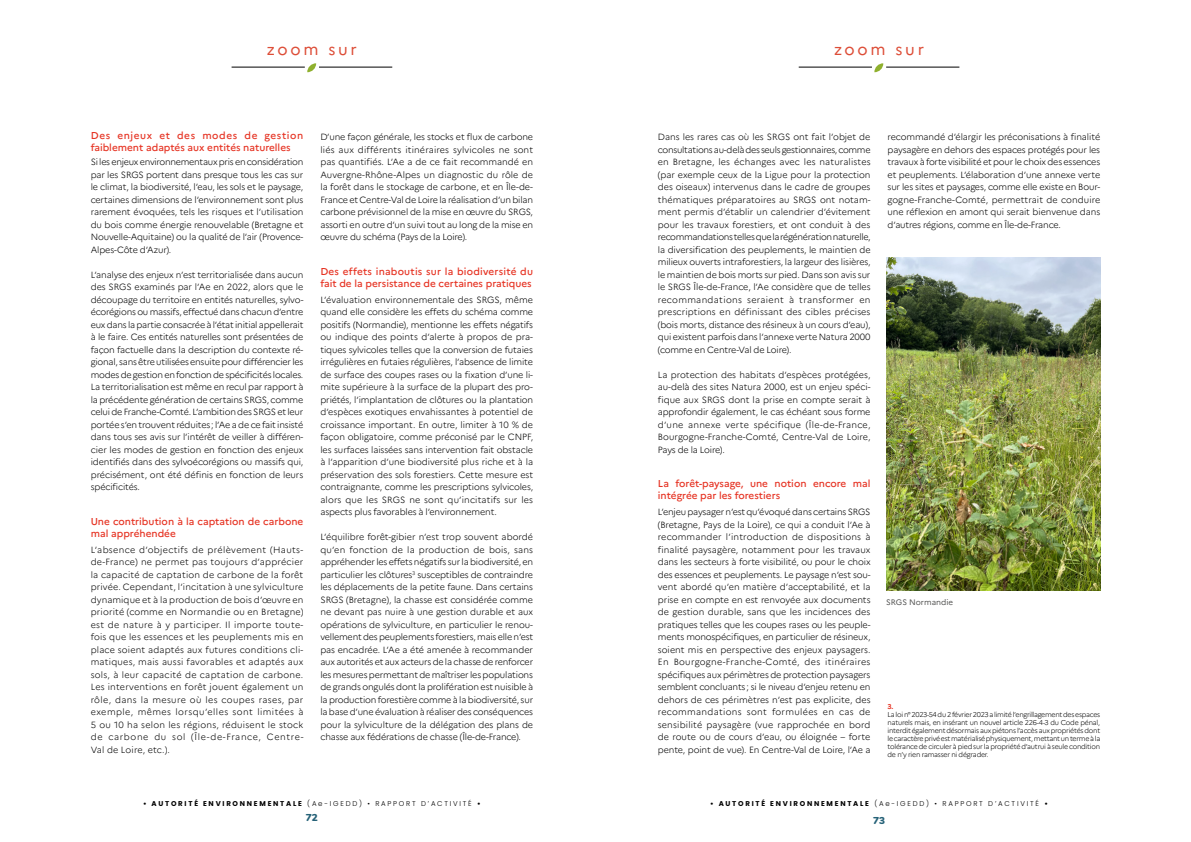
<style>
.page{position:relative;width:1191px;height:842px;background:#fff}
.page>*{position:absolute;margin:0;border:0;box-sizing:border-box;transform-origin:0 0}
.t1{font:16px "Marianne";letter-spacing:.17em;color:#dd4d37}
.INTER2{font:500 10px/12px "Marianne";color:#e63323}
.t2{font:900 10px "Nunito";color:#266278}
.TXT_COURANT{font:300 9px/12.5px "Marianne";letter-spacing:-.015em;color:#000;text-align:justify}
.LÉGENDES{font:8px "Marianne";color:#575756}
.NOTE_BAS_DE_PAGE{font:300 7px/8px "Marianne";letter-spacing:-.03em;color:#000;text-align:justify}
.t3{font:300 7px "Poppins";letter-spacing:.25em;color:#000}
.NOTE_BAS_DE_PAGE_N{font:700 7px "Marianne";color:#e63323}
.s1{font-weight:700}
</style>
<div class="page">
<svg style="left:307px;top:63px;width:9px;height:9px"></svg>
<hr style="left:231px;top:67px;width:74px;height:1px;background:#000">
<hr style="left:319px;top:67px;width:73px;height:1px;background:#000">
<svg style="left:874px;top:63px;width:9px;height:9px"></svg>
<hr style="left:798px;top:67px;width:74px;height:1px;background:#000">
<hr style="left:886px;top:67px;width:73px;height:1px;background:#000">
<img style="left:886px;top:258px;width:214px;height:333px">
<h1 class="t1" style="left:267px;top:39px;width:91px">zoom sur</h1>
<h1 class="t1" style="left:834px;top:39px;width:91px">zoom sur</h1>
<p class="INTER2" style="left:91px;top:130px;width:214px">Des enjeux et des modes de gestion faiblement adaptés aux entités naturelles</p>
<p class="TXT_COURANT" style="left:91px;top:156px;width:214px">Si les enjeux environnementaux pris en considération par les SRGS portent dans presque tous les cas sur le climat, la biodiversité, l’eau, les sols et le paysage, certaines dimensions de l’environnement sont plus rarement évoquées, tels les risques et l’utilisation du bois comme énergie renouvelable (Bretagne et Nouvelle-Aquitaine) ou la qualité de l’air (Provence-Alpes-Côte d’Azur).</p>
<p class="TXT_COURANT" style="left:91px;top:268px;width:214px">L’analyse des enjeux n’est territorialisée dans aucun des SRGS examinés par l’Ae en 2022, alors que le découpage du territoire en entités naturelles, sylvo&shy;écorégions ou massifs, effectué dans chacun d’entre eux dans la partie consacrée à l’état initial appellerait à le faire. Ces entités naturelles sont présentées de façon factuelle dans la description du contexte ré&shy;gional, sans être utilisées ensuite pour différencier les modes de gestion en fonction de spécificités locales.<br>La territorialisation est même en recul par rapport à la précédente génération de certains SRGS, comme celui de Franche-Comté. L’ambition des SRGS et leur portée s’en trouvent réduites; l’Ae a de ce fait insisté dans tous ses avis sur l’intérêt de veiller à différen&shy;cier les modes de gestion en fonction des enjeux identifiés dans des sylvoécorégions ou massifs qui, précisément, ont été définis en fonction de leurs spécificités.</p>
<p class="INTER2" style="left:91px;top:515px;width:214px">Une contribution à la captation de carbone mal appréhendée</p>
<p class="TXT_COURANT" style="left:91px;top:543px;width:214px">L’absence d’objectifs de prélèvement (Hauts&shy;de-France) ne permet pas toujours d’apprécier la capacité de captation de carbone de la forêt privée. Cependant, l’incitation à une sylviculture dynamique et à la production de bois d’œuvre en priorité (comme en Normandie ou en Bretagne) est de nature à y participer. Il importe toute&shy;fois que les essences et les peuplements mis en place soient adaptés aux futures conditions cli&shy;matiques, mais aussi favorables et adaptés aux sols, à leur capacité de captation de carbone.<br>Les interventions en forêt jouent également un rôle, dans la mesure où les coupes rases, par exemple, mêmes lorsqu’elles sont limitées à 5 ou 10 ha selon les régions, réduisent le stock de carbone du sol (Île-de-France, Centre-Val de Loire, etc.).</p>
<p class="TXT_COURANT" style="left:320px;top:131px;width:214px">D’une façon générale, les stocks et flux de carbone liés aux différents itinéraires sylvicoles ne sont pas quantifiés. L’Ae a de ce fait recommandé en Auvergne-Rhône-Alpes un diagnostic du rôle de la forêt dans le stockage de carbone, et en Île-de-France et Centre-Val de Loire la réalisation d’un bilan carbone prévisionnel de la mise en œuvre du SRGS, assorti en outre d’un suivi tout au long de la mise en œuvre du schéma (Pays de la Loire).</p>
<p class="INTER2" style="left:320px;top:265px;width:214px">Des effets inaboutis sur la biodiversité du fait de la persistance de certaines pratiques</p>
<p class="TXT_COURANT" style="left:320px;top:293px;width:214px">L’évaluation environnementale des SRGS, même quand elle considère les effets du schéma comme positifs (Normandie), mentionne les effets négatifs ou indique des points d’alerte à propos de pra&shy;tiques sylvicoles telles que la conversion de futaies irrégulières en futaies régulières, l’absence de limite de surface des coupes rases ou la fixation d’une li&shy;mite supérieure à la surface de la plupart des pro&shy;priétés, l’implantation de clôtures ou la plantation d’espèces exotiques envahissantes à potentiel de croissance important. En outre, limiter à 10 % de façon obligatoire, comme préconisé par le CNPF, les surfaces laissées sans intervention fait obstacle à l’apparition d’une biodiversité plus riche et à la préservation des sols forestiers. Cette mesure est contraignante, comme les prescriptions sylvicoles, alors que les SRGS ne sont qu’incitatifs sur les aspects plus favorables à l’environnement.</p>
<p class="TXT_COURANT" style="left:320px;top:531px;width:214px">L’équilibre forêt-gibier n’est trop souvent abordé qu’en fonction de la production de bois, sans appréhender les effets négatifs sur la biodiversité, en particulier les clôtures<sup>3</sup> susceptibles de contraindre les déplacements de la petite faune. Dans certains SRGS (Bretagne), la chasse est considérée comme ne devant pas nuire à une gestion durable et aux opérations de sylviculture, en particulier le renou&shy;vellement des peuplements forestiers, mais elle n’est pas encadrée. L’Ae a été amenée à recommander aux autorités et aux acteurs de la chasse de renforcer les mesures permettant de maîtriser les populations de grands ongulés dont la prolifération est nuisible à la production forestière comme à la biodiversité, sur la base d’une évaluation à réaliser des conséquences pour la sylviculture de la délégation des plans de chasse aux fédérations de chasse (Île-de-France).</p>
<p class="TXT_COURANT" style="left:658px;top:131px;width:214px">Dans les rares cas où les SRGS ont fait l’objet de consultations au-delà des seuls gestionnaires, comme en Bretagne, les échanges avec les naturalistes (par exemple ceux de la Ligue pour la protection des oiseaux) intervenus dans le cadre de groupes thématiques préparatoires au SRGS ont notam&shy;ment permis d’établir un calendrier d’évitement pour les travaux forestiers, et ont conduit à des recommandations telles que la régénération naturelle, la diversification des peuplements, le maintien de milieux ouverts intraforestiers, la largeur des lisières, le maintien de bois morts sur pied. Dans son avis sur le SRGS Île-de-France, l’Ae considère que de telles recommandations seraient à transformer en prescriptions en définissant des cibles précises (bois morts, distance des résineux à un cours d’eau), qui existent parfois dans l’annexe verte Natura 2000 (comme en Centre-Val de Loire).</p>
<p class="TXT_COURANT" style="left:658px;top:368px;width:214px">La protection des habitats d’espèces protégées, au-delà des sites Natura 2000, est un enjeu spéci&shy;fique aux SRGS dont la prise en compte serait à approfondir également, le cas échéant sous forme d’une annexe verte spécifique (Île-de-France, Bourgogne-Franche-Comté, Centre-Val de Loire, Pays de la Loire).</p>
<p class="INTER2" style="left:658px;top:478px;width:214px">La forêt-paysage, une notion encore mal intégrée par les forestiers</p>
<p class="TXT_COURANT" style="left:658px;top:506px;width:214px">L’enjeu paysager n’est qu’évoqué dans certains SRGS (Bretagne, Pays de la Loire), ce qui a conduit l’Ae à recommander l’introduction de dispositions à finalité paysagère, notamment pour les travaux dans les secteurs à forte visibilité, ou pour le choix des essences et peuplements. Le paysage n’est sou&shy;vent abordé qu’en matière d’acceptabilité, et la prise en compte en est renvoyée aux documents de gestion durable, sans que les incidences des pratiques telles que les coupes rases ou les peuple&shy;ments monospécifiques, en particulier de résineux, soient mis en perspective des enjeux paysagers.<br>En Bourgogne-Franche-Comté, des itinéraires spécifiques aux périmètres de protection paysagers semblent concluants; si le niveau d’enjeu retenu en dehors de ces périmètres n’est pas explicite, des recommandations sont formulées en cas de sensibilité paysagère (vue rapprochée en bord de route ou de cours d’eau, ou éloignée – forte pente, point de vue). En Centre-Val de Loire, l’Ae a</p>
<p class="TXT_COURANT" style="left:887px;top:131px;width:214px">recommandé d’élargir les préconisations à finalité paysagère en dehors des espaces protégés pour les travaux à forte visibilité et pour le choix des essences et peuplements. L’élaboration d’une annexe verte sur les sites et paysages, comme elle existe en Bour&shy;gogne-Franche-Comté, permettrait de conduire une réflexion en amont qui serait bienvenue dans d’autres régions, comme en Île-de-France.</p>
<p class="LÉGENDES" style="left:886px;top:597px;width:69px">SRGS Normandie</p>
<p class="NOTE_BAS_DE_PAGE_N" style="left:887px;top:702px;width:7px">3.</p>
<p class="NOTE_BAS_DE_PAGE" style="left:887px;top:710px;width:214px">La loi n°2023-54 du 2février 2023 a limité l’engrillagement des espaces naturels mais, en insérant un nouvel article 226-4-3 du Code pénal, interdit également désormais aux piétons l’accès aux propriétés dont le caractère privé est matérialisé physiquement, mettant un terme à la tolérance de circuler à pied sur la propriété d’autrui à seule condition de n’y rien ramasser ni dégrader.</p>
<p class="t3" style="left:143px;top:799px;width:339px"><span class="s1">• AUTORITÉ ENVIRONNEMENTALE</span> (Ae-IGEDD) • RAPPORT D’ACTIVITÉ <span class="s1">•</span></p>
<p class="t3" style="left:710px;top:799px;width:339px"><span class="s1">• AUTORITÉ ENVIRONNEMENTALE</span> (Ae-IGEDD) • RAPPORT D’ACTIVITÉ <span class="s1">•</span></p>
<p class="t2" style="left:306px;top:810px;width:14px">72</p>
<p class="t2" style="left:873px;top:813px;width:13px">73</p>
</div>
